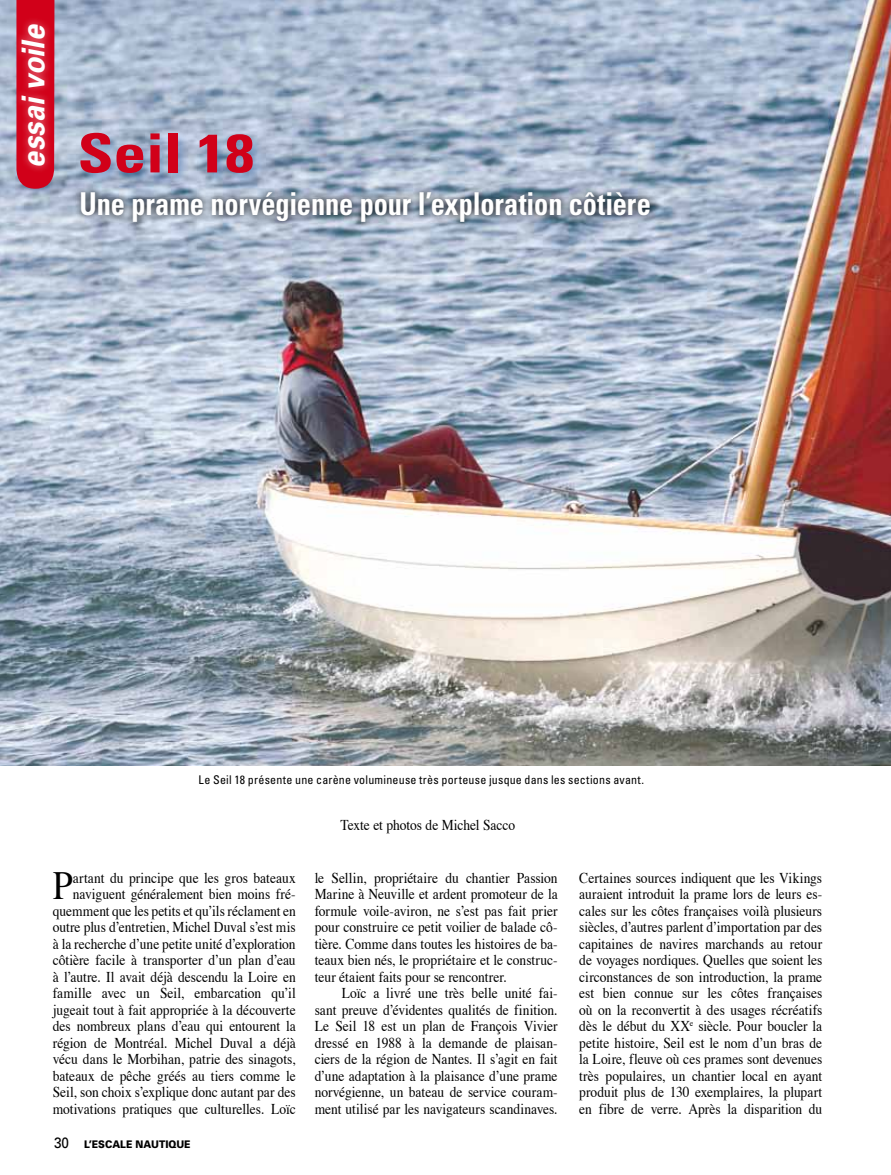
<style>
.page{position:relative;width:891px;height:1175px;background:#fff}
.page>*{position:absolute;margin:0;border:0;box-sizing:border-box;transform-origin:0 0}
.t1{font:700 condensed 54px "Univers";color:#d10019;scale:1.2 1}
.t2{font:39.9px "Times";color:#000;scale:.9 1}
.t3{font:700 condensed 31.5px "Univers";letter-spacing:-.005em;color:#fff;scale:.9 1}
.t4{font:italic 700 31.5px "Univers";color:#fff;scale:.9 1}
.t5{font:15px/16.5px "Times";color:#000;text-align:justify;scale:.9 1}
.t6{font:condensed 12px "Univers";letter-spacing:.02em;color:#000}
.t7{font:900 10.5px "Univers";color:#000;scale:.9 1}
.s1{font-weight:400;font-size:15px}
</style>
<div class="page">
<img style="left:0;top:0;width:891px;height:765px">
<div style="left:73px;top:184px;width:585px;height:46px;background:#000;opacity:.95"></div>
<svg style="left:16px;top:0;width:38px;height:189px"></svg>
<div style="left:14px;top:17px;width:39px;height:156px;background:#fff;opacity:.45"></div>
<div style="left:76px;top:130px;width:189px;height:56px;background:#004494;opacity:.35"></div>
<h3 class="t4" style="left:14px;top:168px;width:160px;rotate:-90deg">essai voile</h3>
<h1 class="t1" style="left:78px;top:120px;width:148px">Seil 18</h1>
<h3 class="t3" style="left:80px;top:184px;width:636px">Une prame norvégienne pour l’exploration côtière</h3>
<p class="t6" style="left:199px;top:772px;width:447px">Le Seil 18 présente une carène volumineuse très porteuse jusque dans les sections avant.</p>
<p class="t5" style="left:341px;top:815px;width:196px">Texte et photos de Michel Sacco</p>
<p class="t5" style="left:53px;top:868px;width:272px;text-align:right">artant du principe que les gros bateaux naviguent généralement bien moins fré&shy;quemment que les petits et qu’ils réclament en outre plus d’entretien, Michel Duval s’est mis à la recherche d’une petite unité d’exploration côtière facile à transporter d’un plan d’eau à l’autre. Il avait déjà descendu la Loire en famille avec un Seil, embarcation qu’il jugeait tout à fait appropriée à la découverte des nombreux plans d’eau qui entourent la région de Montréal. Michel Duval a déjà vécu dans le Morbihan, patrie des sinagots, bateaux de pêche gréés au tiers comme le Seil, son choix s’explique donc autant par des motivations pratiques que culturelles. Loïc</p>
<h2 class="t2" style="left:53px;top:848px;width:24px">P</h2>
<p class="t7" style="left:54px;top:1138px;width:153px"><span class="s1">30</span> L’ESCALE NAUTIQUE</p>
<p class="t5" style="left:315px;top:868px;width:272px">le Sellin, propriétaire du chantier Passion Marine à Neuville et ardent promoteur de la formule voile-aviron, ne s’est pas fait prier pour construire ce petit voilier de balade cô&shy;tière. Comme dans toutes les histoires de ba&shy;teaux bien nés, le propriétaire et le construc&shy;teur étaient faits pour se rencontrer.</p>
<p class="t5" style="left:315px;top:983px;width:271px;text-indent:27px">Loïc a livré une très belle unité fai&shy;sant preuve d’évidentes qualités de finition.<br>Le Seil 18 est un plan de François Vivier dressé en 1988 à la demande de plaisan&shy;ciers de la région de Nantes. Il s’agit en fait d’une adaptation à la plaisance d’une prame norvégienne, un bateau de service couram&shy;ment utilisé par les navigateurs scandinaves.</p>
<p class="t5" style="left:579px;top:868px;width:272px">Certaines sources indiquent que les Vikings auraient introduit la prame lors de leurs es&shy;cales sur les côtes françaises voilà plusieurs siècles, d’autres parlent d’importation par des capitaines de navires marchands au retour de voyages nordiques. Quelles que soient les circonstances de son introduction, la prame est bien connue sur les côtes françaises où on la reconvertit à des usages récréatifs dès le début du XX<sup>e</sup> siècle. Pour boucler la petite histoire, Seil est le nom d’un bras de la Loire, fleuve où ces prames sont devenues très populaires, un chantier local en ayant produit plus de 130 exemplaires, la plupart en fibre de verre. Après la disparition du</p>
</div>
